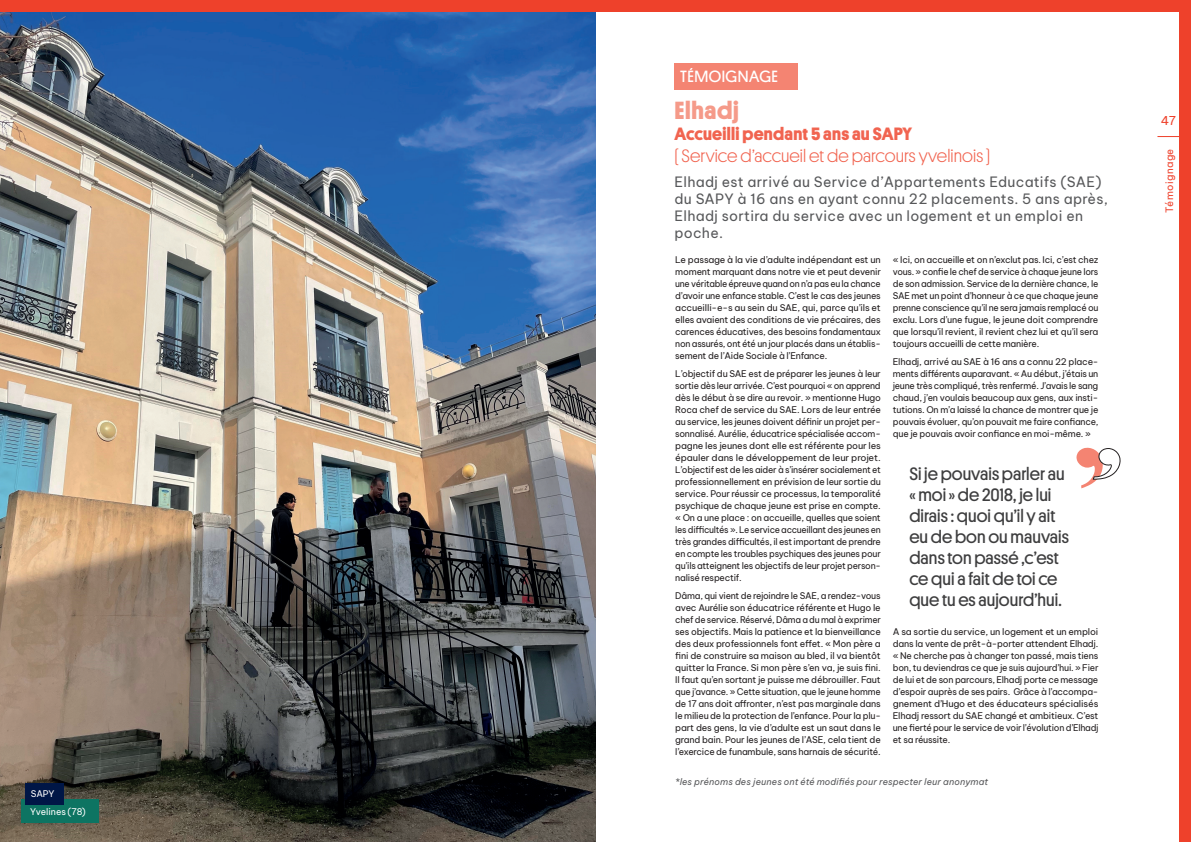
<style>
.page{position:relative;width:1191px;height:842px;background:#fff}
.page>*{position:absolute;margin:0;border:0;box-sizing:border-box;transform-origin:0 0}
.t1{font:700 25px "Platform";letter-spacing:.025em;color:#f59a89}
.t2{font:18px/21px "Platform";letter-spacing:.005em;color:#3e3e3f}
.t3{font:300 18px "Platform";letter-spacing:.005em;color:#f16450}
.t4{font:700 18px "Platform";letter-spacing:.01em;color:#f16450}
.t5{font:16.4px "Platform";letter-spacing:.03em;color:#fff}
.t6{font:14px/17px "Be Vietnam Pro";letter-spacing:.02em;color:#57585a}
.t7{font:12px "Be Vietnam Pro";color:#ee412b}
.t8{font:10px "Be Vietnam Pro";letter-spacing:.04em;color:#ee412b}
.t9{font:9px/12px "Be Vietnam Pro";letter-spacing:-.025em;color:#231f20;text-align:justify}
.t10{font:italic 9px "Be Vietnam Pro";letter-spacing:.01em;color:#57585a}
.t11{font:9px/18px "Be Vietnam Pro";letter-spacing:-.015em;color:#fff}
</style>
<div class="page">
<img style="left:0;top:11px;width:595px;height:831px">
<div style="left:1179px;top:0;width:12px;height:842px;background:#ee412b"></div>
<div style="left:0;top:0;width:1191px;height:11px;background:#ee412b"></div>
<svg style="left:1157px;top:136px;width:22px;height:1px"></svg>
<div style="left:21px;top:799px;width:78px;height:23px;background:#0d7462"></div>
<div style="left:25px;top:783px;width:38px;height:21px;background:#001646"></div>
<svg style="left:1076px;top:448px;width:44px;height:40px"></svg>
<div style="left:674px;top:63px;width:124px;height:27px;background:#f48472"></div>
<p class="t11" style="left:30px;top:783px;width:57px">SAPY<br>Yvelines (78)</p>
<h3 class="t5" style="left:680px;top:65px;width:99px">TÉMOIGNAGE</h3>
<h1 class="t1" style="left:674px;top:92px;width:66px">Elhadj</h1>
<h2 class="t4" style="left:674px;top:121px;width:239px">Accueilli pendant 5 ans au SAPY</h2>
<h2 class="t3" style="left:674px;top:143px;width:317px">( Service d’accueil et de parcours yvelinois )</h2>
<h3 class="t6" style="left:674px;top:172px;width:435px">Elhadj est arrivé au Service d’Appartements Educatifs (SAE) du SAPY à 16 ans en ayant connu 22 placements. 5 ans après, Elhadj sortira du service avec un logement et un emploi en poche.</h3>
<p class="t9" style="left:675px;top:252px;width:207px">Le passage à la vie d’adulte indépendant est un moment marquant dans notre vie et peut devenir une véritable épreuve quand on n’a pas eu la chance d’avoir une enfance stable. C’est le cas des jeunes accueilli-e-s au sein du SAE, qui, parce qu’ils et elles avaient des conditions de vie précaires, des carences éducatives, des besoins fondamentaux non assurés, ont été un jour placés dans un établis&shy;sement de l’Aide Sociale à l’Enfance.</p>
<p class="t9" style="left:675px;top:366px;width:207px;text-align:left">L’objectif du SAE est de préparer les jeunes à leur sortie dès leur arrivée. C’est pourquoi « on apprend dès le début à se dire au revoir. » mentionne Hugo Roca chef de service du SAE. Lors de leur entrée au service, les jeunes doivent définir un projet per&shy;sonnalisé. Aurélie, éducatrice spécialisée accom&shy;pagne les jeunes dont elle est référente pour les épauler dans le développement de leur projet.<br>L’objectif est de les aider à s’insérer socialement et professionnellement en prévision de leur sortie du service. Pour réussir ce processus, la temporalité psychique de chaque jeune est prise en compte. « On a une place : on accueille, quelles que soient les difficultés ». Le service accueillant des jeunes en très grandes difficultés, il est important de prendre en compte les troubles psychiques des jeunes pour qu’ils atteignent les objectifs de leur projet person&shy;nalisé respectif.</p>
<p class="t9" style="left:675px;top:588px;width:207px">Dâma, qui vient de rejoindre le SAE, a rendez-vous avec Aurélie son éducatrice référente et Hugo le chef de service. Réservé, Dâma a du mal à exprimer ses objectifs. Mais la patience et la bienveillance des deux professionnels font effet. « Mon père a fini de construire sa maison au bled, il va bientôt quitter la France. Si mon père s’en va, je suis fini.<br>Il faut qu’en sortant je puisse me débrouiller. Faut que j’avance. » Cette situation, que le jeune homme de 17 ans doit affronter, n’est pas marginale dans le milieu de la protection de l’enfance. Pour la plu&shy;part des gens, la vie d’adulte est un saut dans le grand bain. Pour les jeunes de l’ASE, cela tient de l’exercice de funambule, sans harnais de sécurité.</p>
<p class="t9" style="left:892px;top:252px;width:207px">« Ici, on accueille et on n’exclut pas. Ici, c’est chez vous. » confie le chef de service à chaque jeune lors de son admission. Service de la dernière chance, le SAE met un point d’honneur à ce que chaque jeune prenne conscience qu’il ne sera jamais remplacé ou exclu. Lors d’une fugue, le jeune doit comprendre que lorsqu’il revient, il revient chez lui et qu’il sera toujours accueilli de cette manière.</p>
<p class="t9" style="left:892px;top:354px;width:207px">Elhadj, arrivé au SAE à 16 ans a connu 22 place&shy;ments différents auparavant. « Au début, j’étais un jeune très compliqué, très renfermé. J’avais le sang chaud, j’en voulais beaucoup aux gens, aux insti&shy;tutions. On m’a laissé la chance de montrer que je pouvais évoluer, qu’on pouvait me faire confiance, que je pouvais avoir confiance en moi-même. »</p>
<h2 class="t2" style="left:909px;top:462px;width:161px">Si je pouvais parler au « moi » de 2018, je lui dirais : quoi qu’il y ait eu de bon ou mauvais dans ton passé ,c’est ce qui a fait de toi ce que tu es aujourd’hui.</h2>
<p class="t9" style="left:892px;top:624px;width:207px;text-align:left">A sa sortie du service, un logement et un emploi dans la vente de prêt-à-porter attendent Elhadj. « Ne cherche pas à changer ton passé, mais tiens bon, tu deviendras ce que je suis aujourd’hui. » Fier de lui et de son parcours, Elhadj porte ce message d’espoir auprès de ses pairs. Grâce à l’accompa&shy;gnement d’Hugo et des éducateurs spécialisés Elhadj ressort du SAE changé et ambitieux. C’est une fierté pour le service de voir l’évolution d’Elhadj et sa réussite.</p>
<p class="t10" style="left:675px;top:773px;width:315px">*les prénoms des jeunes ont été modifiés pour respecter leur anonymat</p>
<h3 class="t7" style="left:1160px;top:110px;width:17px">47</h3>
<p class="t8" style="left:1161px;top:212px;width:65px;rotate:-90deg">Témoignage</p>
</div>
